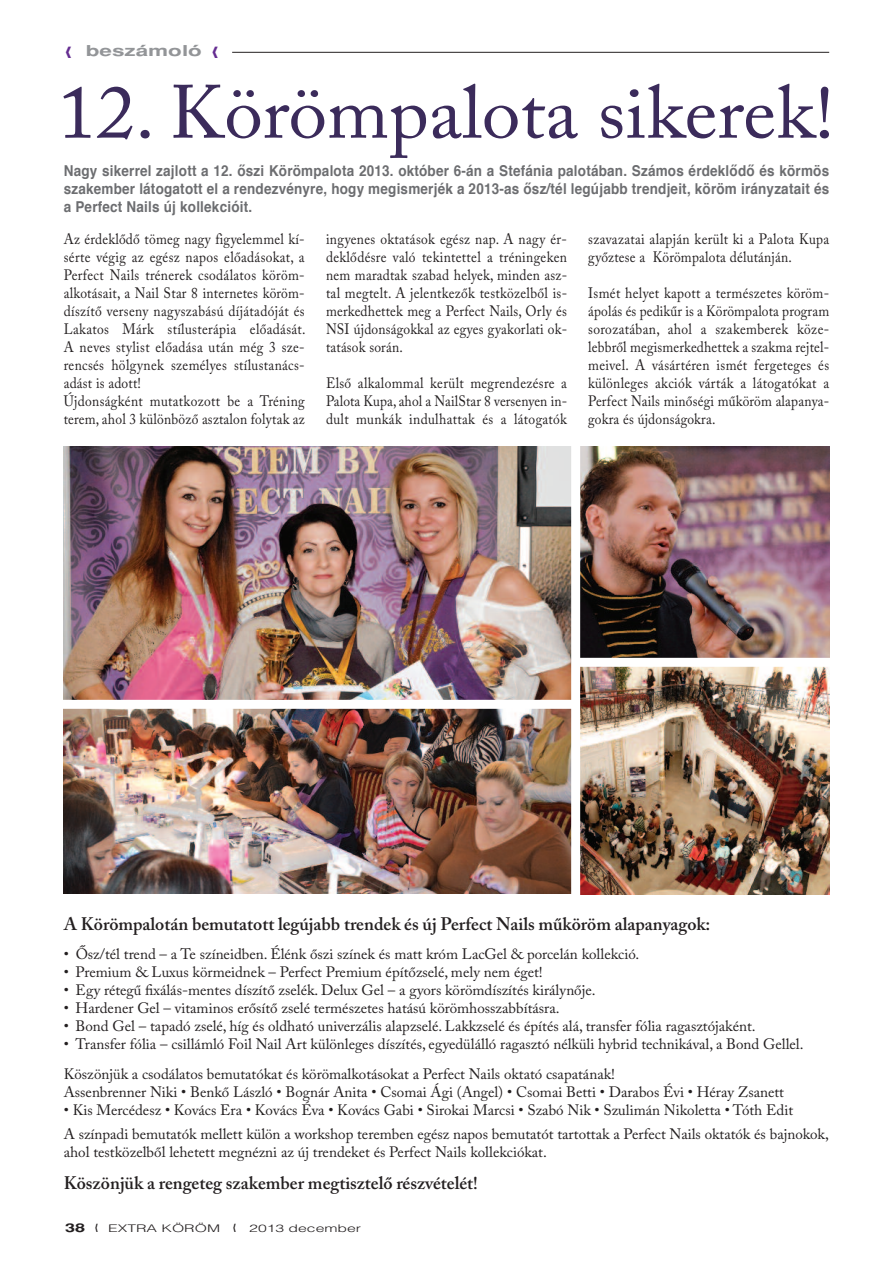
<style>
.page{position:relative;width:893px;height:1263px;background:#fff}
.page>*{position:absolute;margin:0;border:0;box-sizing:border-box;transform-origin:0 0}
.t1{font:74.55px "Adobe Caslon Pro";color:#3b2b5b;scale:1.04 1}
.t2{font:600 18px "Adobe Caslon Pro";color:#231f20}
.t3{font:15px/30px "Adobe Caslon Pro";color:#231f20}
.t4{font:15px/18px "Adobe Caslon Pro";color:#231f20;text-align:justify;scale:.9 1}
.t5{font:15px/18px "Adobe Caslon Pro";letter-spacing:.025em;color:#231f20;scale:.9 1}
.t6{font:700 15px/18px "Helvetica";letter-spacing:.015em;color:#6c6d70;text-align:justify;scale:.9 1}
.t7{font:700 15px "H Helvetica";color:#939598;scale:1.5 1}
.t8{font:700 12px "H Helvetica";color:#231f20;scale:1.5 1}
.t9{font:300 10.5px "H Helvetica";color:#231f20;scale:1.5 1}
</style>
<div class="page">
<hr style="left:232px;top:52px;width:597px;height:1px;background:#231f20">
<img style="left:64px;top:709px;width:507px;height:185px">
<img style="left:64px;top:447px;width:507px;height:253px">
<img style="left:580px;top:447px;width:249px;height:211px">
<img style="left:580px;top:667px;width:249px;height:227px">
<p class="t7" style="left:86px;top:42px;width:79px">beszámoló</p>
<h1 class="t1" style="left:58px;top:85px;width:748px">12. Körömpalota sikerek!</h1>
<p class="t6" style="left:64px;top:163px;width:852px">Nagy sikerrel zajlott a 12. őszi Körömpalota 2013. október 6-án a Stefánia palotában. Számos érdeklődő és körmös szakember látogatott el a rendezvényre, hogy megismerjék a 2013-as ősz/tél legújabb trendjeit, köröm irányzatait és a Perfect Nails új kollekcióit.</p>
<p class="t5" style="left:64px;top:231px;width:270px">Az érdeklődő tömeg nagy figyelemmel kí&shy;sérte végig az egész napos előadásokat, a Perfect Nails trénerek csodálatos köröm&shy;alkotásait, a Nail Star 8 internetes köröm&shy;díszítő verseny nagyszabású díjátadóját és Lakatos Márk stílusterápia előadását.<br>A neves stylist előadása után még 3 sze&shy;rencsés hölgynek személyes stílustanács&shy;adást is adott!<br>Újdonságként mutatkozott be a Tréning terem, ahol 3 különböző asztalon folytak az</p>
<p class="t4" style="left:326px;top:231px;width:269px">ingyenes oktatások egész nap. A nagy ér&shy;deklődésre való tekintettel a tréningeken nem maradtak szabad helyek, minden asz&shy;tal megtelt. A jelentkezők testközelből is&shy;merkedhettek meg a Perfect Nails, Orly és NSI újdonságokkal az egyes gyakorlati ok&shy;tatások során.</p>
<p class="t4" style="left:326px;top:375px;width:269px">Első alkalommal került megrendezésre a Palota Kupa, ahol a NailStar 8 versenyen in&shy;dult munkák indulhattak és a látogatók</p>
<p class="t5" style="left:588px;top:231px;width:269px">szavazatai alapján került ki a Palota Kupa győztese a Körömpalota délutánján.</p>
<p class="t4" style="left:588px;top:285px;width:269px">Ismét helyet kapott a természetes köröm&shy;ápolás és pedikűr is a Körömpalota program sorozatában, ahol a szakemberek köze&shy;lebbről megismerkedhettek a szakma rejtel&shy;meivel. A vásártéren ismét fergeteges és különleges akciók várták a látogatókat a Perfect Nails minőségi műköröm alapanya&shy;gokra és újdonságokra.</p>
<p class="t2" style="left:64px;top:917px;width:648px">A Körömpalotán bemutatott legújabb trendek és új Perfect Nails műköröm alapanyagok:</p>
<p class="t3" style="left:64px;top:940px;width:577px">• Ősz/tél trend – a Te színeidben. Élénk őszi színek és matt króm LacGel &amp; porcelán kollekció.</p>
<p class="t3" style="left:64px;top:958px;width:480px">• Premium &amp; Luxus körmeidnek – Perfect Premium építőzselé, mely nem éget!</p>
<p class="t3" style="left:64px;top:976px;width:533px">• Egy rétegű fixálás-mentes díszítő zselék. Delux Gel – a gyors körömdíszítés királynője.</p>
<p class="t3" style="left:64px;top:994px;width:497px">• Hardener Gel – vitaminos erősítő zselé természetes hatású körömhosszabbításra.</p>
<p class="t3" style="left:64px;top:1012px;width:693px">• Bond Gel – tapadó zselé, híg és oldható univerzális alapzselé. Lakkzselé és építés alá, transfer fólia ragasztójaként.</p>
<p class="t3" style="left:64px;top:1030px;width:741px">• Transfer fólia – csillámló Foil Nail Art különleges díszítés, egyedülálló ragasztó nélküli hybrid technikával, a Bond Gellel.<br>Köszönjük a csodálatos bemutatókat és körömalkotásokat a Perfect Nails oktató csapatának!</p>
<p class="t3" style="left:64px;top:1078px;width:722px">Assenbrenner Niki • Benkő László • Bognár Anita • Csomai Ági (Angel) • Csomai Betti • Darabos Évi • Héray Zsanett</p>
<p class="t3" style="left:64px;top:1099px;width:767px;line-height:24px">• Kis Mercédesz • Kovács Era • Kovács Éva • Kovács Gabi • Sirokai Marcsi • Szabó Nik • Szulimán Nikoletta • Tóth Edit<br>A színpadi bemutatók mellett külön a workshop teremben egész napos bemutatót tartottak a Perfect Nails oktatók és bajnokok,</p>
<p class="t3" style="left:64px;top:1138px;width:485px">ahol testközelből lehetett megnézni az új trendeket és Perfect Nails kollekciókat.</p>
<p class="t2" style="left:64px;top:1176px;width:416px">Köszönjük a rengeteg szakember megtisztelő részvételét!</p>
<p class="t8" style="left:65px;top:1220px;width:15px">38</p>
<p class="t9" style="left:108px;top:1222px;width:76px">EXTRA KÖRÖM</p>
<p class="t9" style="left:249px;top:1222px;width:76px">2013 december</p>
</div>
